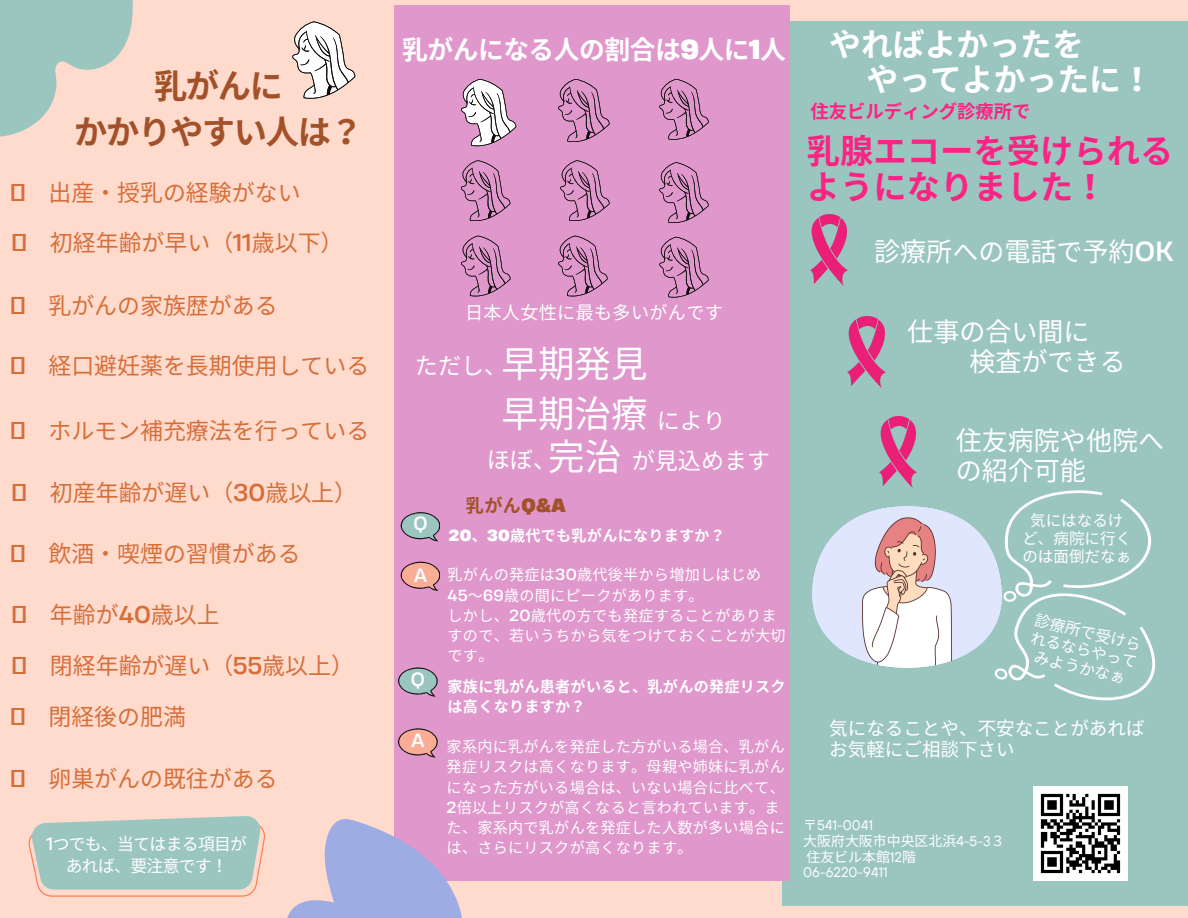
<style>
.page{position:relative;width:1188px;height:918px;background:#ffdbce}
.page>*{position:absolute;margin:0;border:0;box-sizing:border-box;transform-origin:0 0}
.t1{font:36.6px "Noto Sans CJ Ksc";color:#fff}
.t2{font:700 33.3px/36px "Noto Sans CJ Ksc";color:#fc2384}
.t3{font:700 33.3px/46.2px "Noto Sans CJ Ksc";letter-spacing:-.04em;color:#a25128;text-align:center}
.t4{font:700 31.8px/34.8px "Noto Sans CJ Ksc";color:#fff}
.t5{font:26.1px/30.3px "Noto Sans CJ Ksc";color:#fff}
.t6{font:700 25.8px "Noto Sans CJ Ksc";letter-spacing:-.02em;color:#fff}
.t7{font:23.1px "Noto Sans CJ Ksc";color:#fff}
.t8{font:22.95px "Noto Sans CJ Ksc";color:#d66e39}
.t9{font:18.6px/21.3px "Noto Sans CJ Ksc";color:#fff}
.t10{font:700 18.3px "Noto Sans CJ Ksc";color:#fc2384}
.t11{font:18.15px "Noto Sans CJ Ksc";letter-spacing:.02em;color:#fff}
.t12{font:700 18.15px "Noto Sans CJ Ksc";color:#a25128}
.t13{font:18.15px "Heading Now 74";color:#fff}
.t14{font:16.8px/22.5px "Noto Sans CJ Ksc";letter-spacing:-.04em;color:#fff}
.t15{font:15.6px/18px "Noto Sans CJ Ksc";color:#fff;text-align:center}
.t16{font:15.15px/20.2px "Noto Sans CJ Ksc";letter-spacing:.02em;color:#fff}
.t17{font:700 15.15px/20.2px "Noto Sans CJ Ksc";letter-spacing:.02em;color:#fff}
.t18{font:13.95px "Noto Sans CJ Ksc";color:#fff}
.t19{font:13.95px "TT Hoves";color:#fff}
.s1{font-family:"Heading Now 74"}
.s2{font-family:"Heading Now 76"}
.s3{font-family:"Noto Sans CJ Ksc"}
.s4{font-family:"TT Hoves"}
</style>
<div class="page">
<div style="left:783px;top:21px;width:405px;height:885px;background:#9bc6c0"></div>
<svg style="left:0;top:0;width:133px;height:137px"></svg>
<div style="left:394px;top:6px;width:396px;height:875px;background:#df97cc"></div>
<img style="left:811px;top:215px;width:37px;height:71px">
<img style="left:848px;top:317px;width:37px;height:71px">
<img style="left:880px;top:416px;width:37px;height:71px">
<img style="left:813px;top:506px;width:180px;height:161px">
<svg style="left:993px;top:490px;width:163px;height:211px"></svg>
<svg style="left:461px;top:79px;width:55px;height:67px"></svg>
<svg style="left:558px;top:79px;width:52px;height:63px"></svg>
<svg style="left:659px;top:79px;width:50px;height:61px"></svg>
<svg style="left:292px;top:21px;width:63px;height:78px"></svg>
<svg style="left:29px;top:816px;width:433px;height:102px"></svg>
<svg style="left:461px;top:160px;width:49px;height:61px"></svg>
<svg style="left:560px;top:160px;width:50px;height:61px"></svg>
<svg style="left:659px;top:162px;width:50px;height:61px"></svg>
<svg style="left:461px;top:236px;width:50px;height:60px"></svg>
<svg style="left:558px;top:236px;width:50px;height:60px"></svg>
<svg style="left:659px;top:237px;width:50px;height:60px"></svg>
<svg style="left:401px;top:512px;width:39px;height:29px"></svg>
<svg style="left:401px;top:562px;width:39px;height:29px"></svg>
<svg style="left:398px;top:667px;width:39px;height:30px"></svg>
<svg style="left:398px;top:728px;width:39px;height:30px"></svg>
<img style="left:1033px;top:786px;width:95px;height:95px">
<p class="t3" style="left:74px;top:61px;width:274px">乳がんに<br>かかりやすい人は？</p>
<p class="t8" style="left:10px;top:174px;width:292px"><span class="s1">□</span> 出産・授乳の経験がない</p>
<p class="t8" style="left:12px;top:225px;width:333px"><span class="s1">□</span> 初経年齢が早い（<span class="s1">11</span>歳以下）</p>
<p class="t8" style="left:10px;top:288px;width:269px"><span class="s1">□</span> 乳がんの家族歴がある</p>
<p class="t8" style="left:10px;top:347px;width:360px"><span class="s1">□</span> 経口避妊薬を長期使用している</p>
<p class="t8" style="left:10px;top:412px;width:360px"><span class="s1">□</span> ホルモン補充療法を行っている</p>
<p class="t8" style="left:12px;top:474px;width:347px"><span class="s1">□</span> 初産年齢が遅い（<span class="s1">30</span>歳以上）</p>
<p class="t8" style="left:10px;top:536px;width:292px"><span class="s1">□</span> 飲酒・喫煙の習慣がある</p>
<p class="t8" style="left:12px;top:597px;width:209px"><span class="s1">□</span> 年齢が<span class="s1">40</span>歳以上</p>
<p class="t8" style="left:12px;top:647px;width:344px"><span class="s1">□</span> 閉経年齢が遅い（<span class="s1">55</span>歳以上）</p>
<p class="t8" style="left:10px;top:698px;width:175px"><span class="s1">□</span> 閉経後の肥満</p>
<p class="t8" style="left:10px;top:760px;width:269px"><span class="s1">□</span> 卵巣がんの既往がある</p>
<h3 class="t14" style="left:66px;top:831px;width:183px;text-indent:-19px"><span class="s1">1</span>つでも、当てはまる項目があれば、要注意です！</h3>
<p class="t6" style="left:402px;top:29px;width:384px">乳がんになる人の割合は<span class="s2">9</span>人に<span class="s2">1</span>人</p>
<p class="t11" style="left:465px;top:298px;width:259px">日本人女性に最も多いがんです</p>
<h2 class="t7" style="left:415px;top:347px;width:94px">ただし、</h2>
<p class="t1" style="left:501px;top:335px;width:145px">早期発見</p>
<h2 class="t1" style="left:501px;top:384px;width:145px">早期治療</h2>
<p class="t7" style="left:657px;top:402px;width:71px">により</p>
<p class="t13" style="left:413px;top:511px;width:16px">Q</p>
<p class="t7" style="left:487px;top:441px;width:71px">ほぼ、</p>
<p class="t1" style="left:548px;top:428px;width:72px">完治</p>
<p class="t7" style="left:632px;top:443px;width:140px">が見込めます</p>
<h4 class="t12" style="left:466px;top:491px;width:101px">乳がん<span class="s2">Q&amp;A</span></h4>
<h6 class="t17" style="left:449px;top:525px;width:270px"><span class="s2">20</span>、<span class="s2">30</span>歳代でも乳がんになりますか？</h6>
<p class="t13" style="left:414px;top:563px;width:15px">A</p>
<h6 class="t16" style="left:448px;top:564px;width:315px">乳がんの発症は<span class="s1">30</span>歳代後半から増加しはじめ</h6>
<p class="t16" style="left:448px;top:584px;width:258px"><span class="s1">45</span>～<span class="s1">69</span>歳の間にピークがあります。</p>
<p class="t16" style="left:448px;top:604px;width:338px">しかし、<span class="s1">20</span>歳代の方でも発症することがありますので、若いうちから気をつけておくことが大切です。</p>
<p class="t13" style="left:411px;top:667px;width:16px">Q</p>
<p class="t17" style="left:448px;top:676px;width:340px">家族に乳がん患者がいると、乳がんの発症リスクは高くなりますか？</p>
<p class="t13" style="left:411px;top:728px;width:15px">A</p>
<p class="t16" style="left:447px;top:736px;width:340px">家系内に乳がんを発症した方がいる場合、乳がん発症リスクは高くなります。母親や姉妹に乳がんになった方がいる場合は、いない場合に比べて、<br><span class="s1">2</span>倍以上リスクが高くなると言われています。また、家系内で乳がんを発症した人数が多い場合には、さらにリスクが高くなります。</p>
<p class="t4" style="left:867px;top:25px;width:263px;text-indent:-37px">やればよかったを<br>やってよかったに！</p>
<p class="t10" style="left:811px;top:97px;width:221px">住友ビルディング診療所で</p>
<p class="t2" style="left:807px;top:131px;width:368px">乳腺エコーを受けられるようになりました！</p>
<p class="t5" style="left:874px;top:234px;width:301px">診療所への電話で予約<span class="s1">OK</span></p>
<p class="t5" style="left:970px;top:315px;width:158px;text-indent:-62px">仕事の合い間に<br>検査ができる</p>
<h2 class="t5" style="left:956px;top:424px;width:210px">住友病院や他院への紹介可能</h2>
<p class="t15" style="left:1022px;top:511px;width:110px">気にはなるけど、病院に行くのは面倒だなぁ</p>
<h1 class="t15" style="left:1037px;top:610px;width:110px;rotate:13deg">診療所で受けら</h1>
<h1 class="t15" style="left:1037px;top:647px;width:95px;rotate:13deg">みようかなぁ</h1>
<h1 class="t15" style="left:1033px;top:628px;width:110px;rotate:13deg">れるならやって</h1>
<p class="t9" style="left:829px;top:716px;width:317px">気になることや、不安なことがあればお気軽にご相談下さい</p>
<p class="t19" style="left:803px;top:816px;width:71px"><span class="s3">〒</span>541-0041</p>
<p class="t18" style="left:803px;top:830px;width:203px">大阪府大阪市中央区北浜<span class="s4">4-5-3</span>３</p>
<p class="t18" style="left:806px;top:845px;width:109px">住友ビル本館<span class="s4">12</span>階</p>
<p class="t19" style="left:803px;top:863px;width:86px">06-6220-9411</p>
</div>
